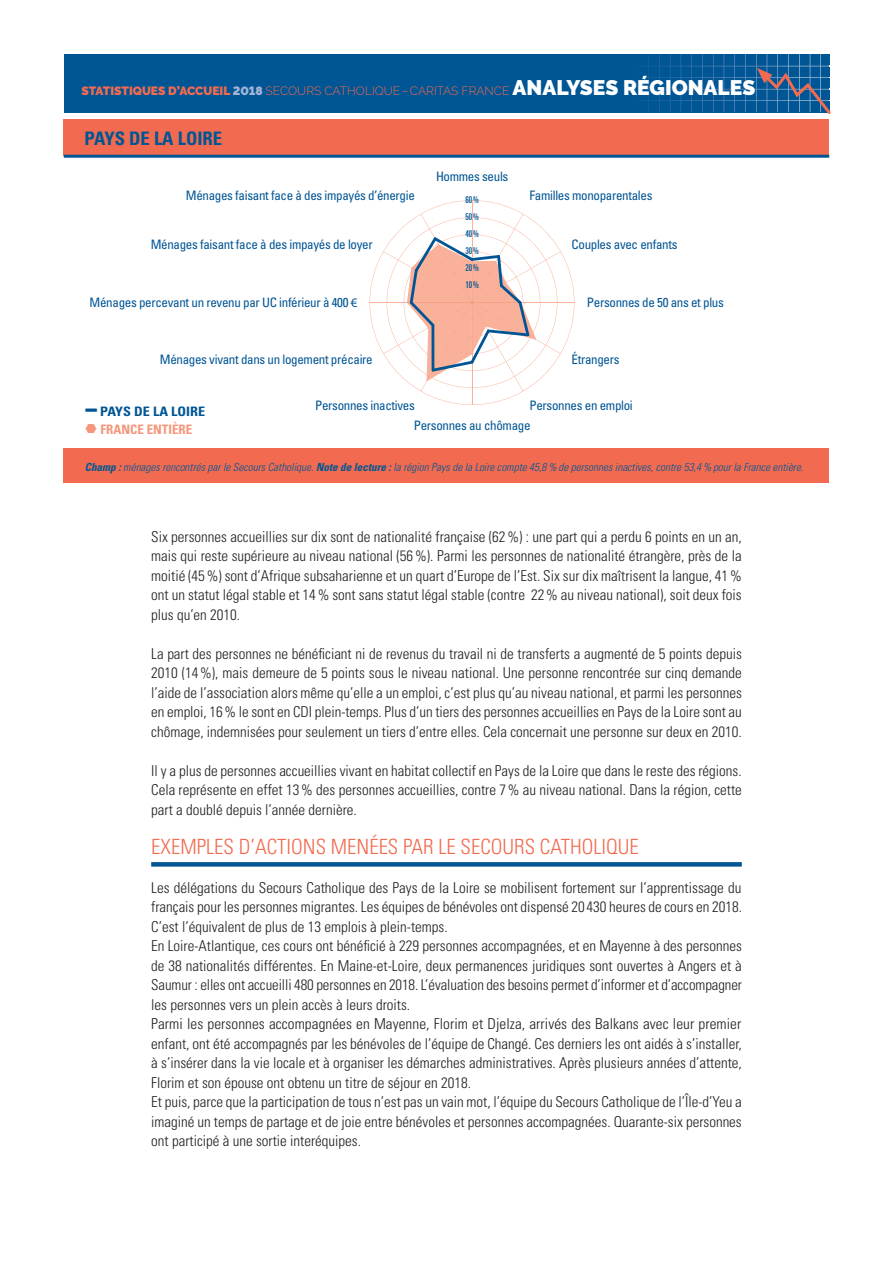
<style>
.page{position:relative;width:893px;height:1263px;background:#fff}
.page>*{position:absolute;margin:0;border:0;box-sizing:border-box;transform-origin:0 0}
.t1{font:300 condensed 21px "Univers";color:#f26b50}
.t2{font:700 condensed 18.6px "Univers";color:#005594}
.t3{font:300 condensed 15px/19.5px "Univers";color:#231f20;text-align:justify}
.t4{font:condensed 13.05px/19.2px "Univers";letter-spacing:-.025em;color:#005594}
.t5{font:700 condensed 13.05px "Univers";color:#f5967b}
.t6{font:700 condensed 13.05px "Univers";color:#005594;scale:1.09 1}
.t7{font:300 12px "Raleway";color:#f26b50}
.t8{font:italic 300 condensed 11.1px "Univers";color:#005594}
.t9{font:ultra-condensed 9.3px "Univers";letter-spacing:-.025em;color:#005594}
.s1{font-weight:900}
.s2{font-weight:900;color:#a3b6d6}
.s3{font-weight:900;font-size:21px;color:#fff}
.s4{font-family:"Myriad Pro";font-stretch:normal}
.s5{font-weight:700}
</style>
<div class="page">
<div style="left:64px;top:54px;width:766px;height:58px;background:#005594"></div>
<svg style="left:614px;top:54px;width:217px;height:60px"></svg>
<div style="left:151px;top:862px;width:591px;height:5px;background:#005594"></div>
<div style="left:64px;top:448px;width:765px;height:35px;background:#f26b50"></div>
<div style="left:64px;top:119px;width:765px;height:37px;background:#f26b50"></div>
<svg style="left:370px;top:200px;width:204px;height:205px"></svg>
<hr style="left:64px;top:155px;width:765px;height:3px;background:#005594">
<p class="t7" style="left:82px;top:84px;width:675px"><span class="s1">STATISTIQUES D’ACCUEIL</span> <span class="s2">2018</span> SECOURS CATHOLIQUE – CARITAS FRANCE <span class="s3">ANALYSES RÉGIONALES</span></p>
<p class="t2" style="left:85px;top:127px;width:139px">PAYS DE LA LOIRE</p>
<p class="t4" style="left:436px;top:167px;width:74px">Hommes seuls</p>
<p class="t4" style="left:186px;top:186px;width:230px">Ménages faisant face à des impayés d’énergie</p>
<p class="t9" style="left:466px;top:194px;width:15px">60 %</p>
<p class="t4" style="left:151px;top:235px;width:224px">Ménages faisant face à des impayés de loyer</p>
<p class="t9" style="left:466px;top:211px;width:15px">50 %</p>
<p class="t9" style="left:466px;top:228px;width:15px">40 %</p>
<p class="t9" style="left:466px;top:245px;width:15px">30 %</p>
<p class="t9" style="left:466px;top:263px;width:15px">20 %</p>
<p class="t4" style="left:90px;top:292px;width:269px">Ménages percevant un revenu par UC inférieur à 400 <span class="s4">€</span></p>
<p class="t9" style="left:466px;top:280px;width:15px">10 %</p>
<p class="t4" style="left:529px;top:186px;width:124px">Familles monoparentales</p>
<p class="t4" style="left:572px;top:235px;width:107px">Couples avec enfants</p>
<p class="t4" style="left:587px;top:292px;width:138px">Personnes de 50 ans et plus</p>
<p class="t4" style="left:572px;top:350px;width:50px">Étrangers</p>
<p class="t4" style="left:160px;top:350px;width:214px">Ménages vivant dans un logement précaire</p>
<p class="t4" style="left:414px;top:396px;width:118px;text-indent:-99px">Personnes inactives<br>Personnes au chômage</p>
<p class="t4" style="left:529px;top:396px;width:105px">Personnes en emploi</p>
<p class="t6" style="left:100px;top:403px;width:98px">PAYS DE LA LOIRE</p>
<p class="t5" style="left:100px;top:421px;width:93px">FRANCE ENTIÈRE</p>
<p class="t8" style="left:85px;top:460px;width:720px"><span class="s5">Champ :</span> ménages rencontrés par le Secours Catholique. <span class="s5">Note de lecture :</span> la région Pays de la Loire compte 45,8 % de personnes inactives, contre 53,4 % pour la France entière.</p>
<p class="t3" style="left:151px;top:526px;width:592px">Six personnes accueillies sur dix sont de nationalité française (62 %) : une part qui a perdu 6 points en un an, mais qui reste supérieure au niveau national (56 %). Parmi les personnes de nationalité étrangère, près de la moitié (45 %) sont d’Afrique subsaharienne et un quart d’Europe de l’Est. Six sur dix maîtrisent la langue, 41 % ont un statut légal stable et 14 % sont sans statut légal stable (contre 22 % au niveau national), soit deux fois plus qu’en 2010.</p>
<p class="t3" style="left:151px;top:643px;width:592px">La part des personnes ne bénéficiant ni de revenus du travail ni de transferts a augmenté de 5 points depuis 2010 (14 %), mais demeure de 5 points sous le niveau national. Une personne rencontrée sur cinq demande l’aide de l’association alors même qu’elle a un emploi, c’est plus qu’au niveau national, et parmi les personnes en emploi, 16 % le sont en CDI plein-temps. Plus d’un tiers des personnes accueillies en Pays de la Loire sont au chômage, indemnisées pour seulement un tiers d’entre elles. Cela concernait une personne sur deux en 2010.</p>
<p class="t3" style="left:151px;top:760px;width:592px">Il y a plus de personnes accueillies vivant en habitat collectif en Pays de la Loire que dans le reste des régions.<br>Cela représente en effet 13 % des personnes accueillies, contre 7 % au niveau national. Dans la région, cette part a doublé depuis l’année dernière.</p>
<h1 class="t1" style="left:151px;top:833px;width:489px">EXEMPLES D’ACTIONS MENÉES PAR LE SECOURS CATHOLIQUE</h1>
<p class="t3" style="left:151px;top:877px;width:592px;text-align:left">Les délégations du Secours Catholique des Pays de la Loire se mobilisent fortement sur l’apprentissage du français pour les personnes migrantes. Les équipes de bénévoles ont dispensé 20 430 heures de cours en 2018.<br>C’est l’équivalent de plus de 13 emplois à plein-temps.<br>En Loire-Atlantique, ces cours ont bénéficié à 229 personnes accompagnées, et en Mayenne à des personnes de 38 nationalités différentes. En Maine-et-Loire, deux permanences juridiques sont ouvertes à Angers et à Saumur : elles ont accueilli 480 personnes en 2018. L’évaluation des besoins permet d’informer et d’accompagner les personnes vers un plein accès à leurs droits.<br>Parmi les personnes accompagnées en Mayenne, Florim et Djelza, arrivés des Balkans avec leur premier enfant, ont été accompagnés par les bénévoles de l’équipe de Changé. Ces derniers les ont aidés à s’installer, à s’insérer dans la vie locale et à organiser les démarches administratives. Après plusieurs années d’attente, Florim et son épouse ont obtenu un titre de séjour en 2018.<br>Et puis, parce que la participation de tous n’est pas un vain mot, l’équipe du Secours Catholique de l’Île-d’Yeu a imaginé un temps de partage et de joie entre bénévoles et personnes accompagnées. Quarante-six personnes ont participé à une sortie interéquipes.</p>
</div>
